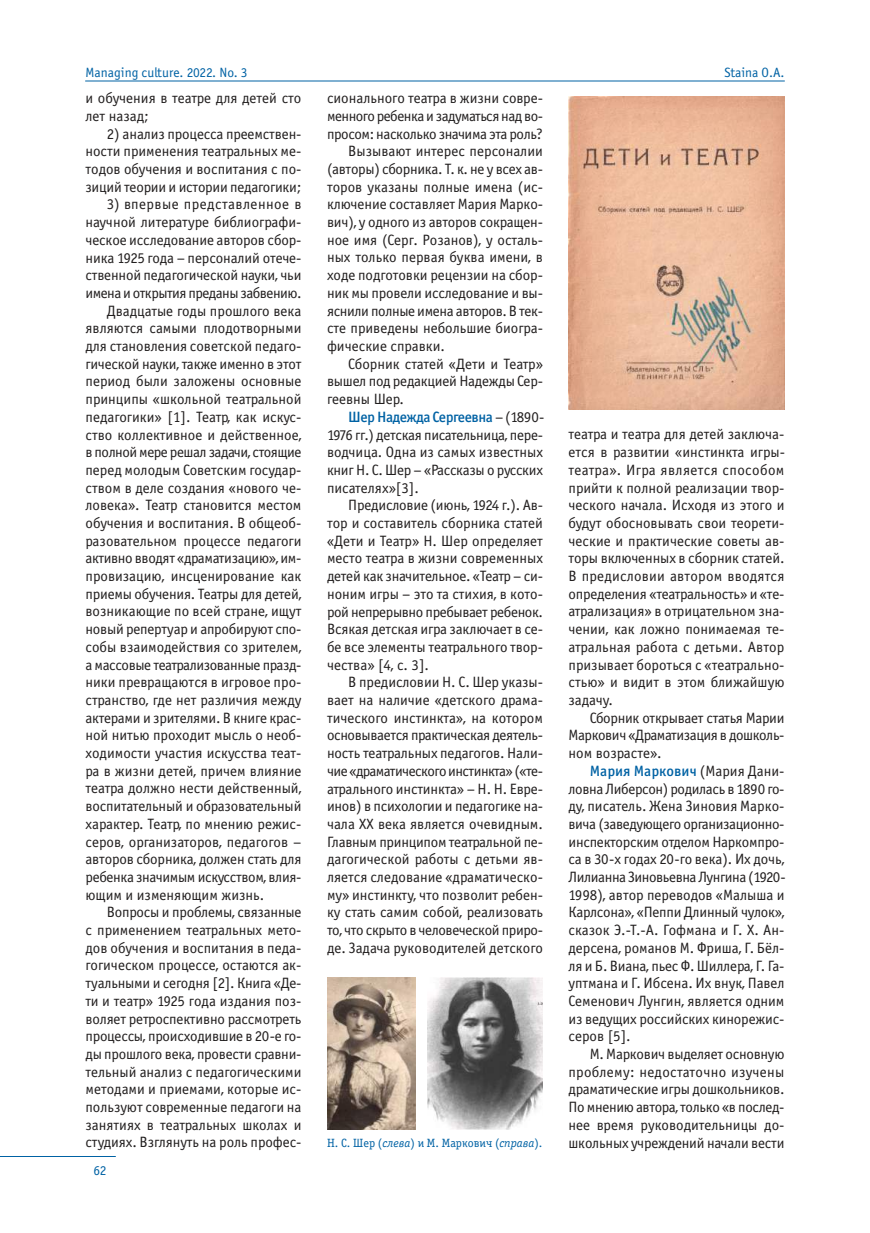
<style>
.page{position:relative;width:870px;height:1233px;background:#fff}
.page>*{position:absolute;margin:0;border:0;box-sizing:border-box;transform-origin:0 0}
.t1{font:15px/17.7px "Officina Sans Book ITC";letter-spacing:-.005em;color:#221f1f;text-align:justify}
.t2{font:15px "Officina Sans Book ITC";letter-spacing:-.025em;color:#221f1f}
.t3{font:15px "Officina Sans Book ITC";letter-spacing:-.035em;color:#221f1f}
.t4{font:15px "Officina Sans Book ITC";letter-spacing:-.03em;color:#221f1f}
.t5{font:15px "Officina Sans Medium ITC";letter-spacing:-.03em;color:#0062a4}
.t6{font:15px "Officina Sans Book ITC";letter-spacing:.03em;color:#221f1f}
.t7{font:15px "Officina Sans Medium ITC";color:#0062a4}
.t8{font:13.5px "Officina Sans Book ITC";color:#0062a4}
.t9{font:12px "Officina Serif Book ITC";color:#0062a4}
.s1{font-family:"Officina Sans Book ITC";color:#221f1f}
.s2{font-style:italic}
</style>
<div class="page">
<hr style="left:86px;top:81px;width:699px;height:1px;background:#0062a4">
<hr style="left:0;top:1156px;width:116px;height:1px;background:#0062a4">
<img style="left:569px;top:96px;width:215px;height:313px">
<img style="left:327px;top:978px;width:88px;height:152px">
<img style="left:428px;top:978px;width:115px;height:152px">
<p class="t8" style="left:86px;top:66px;width:164px">Managing culture. 2022. No. 3</p>
<p class="t1" style="left:86px;top:91px;width:217px">и обучения в театре для детей сто лет назад;</p>
<p class="t1" style="left:86px;top:126px;width:217px;text-indent:21px">2) анализ процесса преемствен&shy;ности применения театральных ме&shy;тодов обучения и воспитания с по&shy;зиций теории и истории педагогики;</p>
<p class="t6" style="left:107px;top:198px;width:196px">3) впервые представленное в</p>
<p class="t1" style="left:86px;top:214px;width:217px">научной литературе библиографи-</p>
<p class="t1" style="left:86px;top:232px;width:217px">ческое исследование авторов сбор-</p>
<p class="t1" style="left:86px;top:250px;width:217px">ника 1925 года – персоналий отече-</p>
<p class="t1" style="left:86px;top:268px;width:217px">ственной педагогической науки, чьи</p>
<p class="t3" style="left:86px;top:287px;width:217px">имена и открытия преданы забвению.</p>
<p class="t1" style="left:107px;top:303px;width:196px">Двадцатые годы прошлого века</p>
<p class="t1" style="left:86px;top:321px;width:217px">являются самыми плодотворными</p>
<p class="t1" style="left:86px;top:338px;width:217px">для становления советской педаго-</p>
<p class="t1" style="left:86px;top:356px;width:217px">гической науки, также именно в этот</p>
<p class="t1" style="left:86px;top:374px;width:217px">период были заложены основные</p>
<p class="t1" style="left:86px;top:391px;width:217px">принципы «школьной театральной</p>
<p class="t1" style="left:86px;top:409px;width:217px">педагогики» [1]. Театр, как искус-</p>
<p class="t1" style="left:86px;top:427px;width:217px">ство коллективное и действенное,</p>
<p class="t4" style="left:86px;top:446px;width:217px">в полной мере решал задачи, стоящие</p>
<p class="t1" style="left:86px;top:462px;width:217px">перед молодым Советским государ-</p>
<p class="t1" style="left:86px;top:480px;width:217px">ством в деле создания «нового че-</p>
<p class="t1" style="left:86px;top:498px;width:217px">ловека». Театр становится местом</p>
<p class="t1" style="left:86px;top:515px;width:217px">обучения и воспитания. В общеоб-</p>
<p class="t1" style="left:86px;top:533px;width:217px">разовательном процессе педагоги</p>
<p class="t2" style="left:86px;top:552px;width:217px">активно вводят «драматизацию», им-</p>
<p class="t1" style="left:86px;top:568px;width:217px">провизацию, инсценирование как</p>
<p class="t1" style="left:86px;top:586px;width:217px">приемы обучения. Театры для детей,</p>
<p class="t1" style="left:86px;top:604px;width:217px">возникающие по всей стране, ищут</p>
<p class="t1" style="left:86px;top:622px;width:217px">новый репертуар и апробируют спо-</p>
<p class="t1" style="left:86px;top:639px;width:217px">собы взаимодействия со зрителем,</p>
<p class="t2" style="left:86px;top:658px;width:217px">а массовые театрализованные празд-</p>
<p class="t1" style="left:86px;top:675px;width:217px">ники превращаются в игровое про-</p>
<p class="t1" style="left:86px;top:692px;width:217px">странство, где нет различия между</p>
<p class="t1" style="left:86px;top:710px;width:217px">актерами и зрителями. В книге крас-</p>
<p class="t1" style="left:86px;top:728px;width:217px">ной нитью проходит мысль о необ-</p>
<p class="t1" style="left:86px;top:745px;width:217px">ходимости участия искусства теат-</p>
<p class="t1" style="left:86px;top:763px;width:217px">ра в жизни детей, причем влияние</p>
<p class="t1" style="left:86px;top:781px;width:217px">театра должно нести действенный,</p>
<p class="t1" style="left:86px;top:799px;width:217px">воспитательный и образовательный</p>
<p class="t1" style="left:86px;top:816px;width:217px">характер. Театр, по мнению режис-</p>
<p class="t1" style="left:86px;top:834px;width:217px">серов, организаторов, педагогов –</p>
<p class="t1" style="left:86px;top:852px;width:217px">авторов сборника, должен стать для</p>
<p class="t2" style="left:86px;top:871px;width:217px">ребенка значимым искусством, влия-</p>
<p class="t1" style="left:86px;top:887px;width:180px">ющим и изменяющим жизнь.</p>
<p class="t1" style="left:107px;top:905px;width:196px">Вопросы и проблемы, связанные</p>
<p class="t1" style="left:86px;top:922px;width:217px">с применением театральных мето-</p>
<p class="t1" style="left:86px;top:940px;width:217px">дов обучения и воспитания в педа-</p>
<p class="t1" style="left:86px;top:958px;width:217px">гогическом процессе, остаются ак-</p>
<p class="t1" style="left:86px;top:976px;width:217px">туальными и сегодня [2]. Книга «Де-</p>
<p class="t1" style="left:86px;top:993px;width:217px">ти и театр» 1925 года издания поз-</p>
<p class="t1" style="left:86px;top:1011px;width:217px">воляет ретроспективно рассмотреть</p>
<p class="t1" style="left:86px;top:1029px;width:217px">процессы, происходившие в 20-е го-</p>
<p class="t1" style="left:86px;top:1046px;width:217px">ды прошлого века, провести сравни-</p>
<p class="t1" style="left:86px;top:1064px;width:217px">тельный анализ с педагогическими</p>
<p class="t1" style="left:86px;top:1082px;width:217px">методами и приемами, которые ис-</p>
<p class="t1" style="left:86px;top:1099px;width:217px">пользуют современные педагоги на</p>
<p class="t1" style="left:86px;top:1117px;width:217px">занятиях в театральных школах и</p>
<p class="t1" style="left:86px;top:1135px;width:217px">студиях. Взглянуть на роль профес-</p>
<p class="t8" style="left:93px;top:1165px;width:15px">62</p>
<p class="t1" style="left:327px;top:91px;width:217px">сионального театра в жизни совре-</p>
<p class="t3" style="left:327px;top:110px;width:217px">менного ребенка и задуматься над во-</p>
<p class="t2" style="left:327px;top:127px;width:217px">просом: насколько значима эта роль?</p>
<p class="t1" style="left:348px;top:144px;width:196px">Вызывают интерес персоналии</p>
<p class="t1" style="left:327px;top:161px;width:217px">(авторы) сборника. Т. к. не у всех ав-</p>
<p class="t1" style="left:327px;top:179px;width:217px">торов указаны полные имена (ис-</p>
<p class="t1" style="left:327px;top:197px;width:217px">ключение составляет Мария Марко-</p>
<p class="t1" style="left:327px;top:214px;width:217px">вич), у одного из авторов сокращен-</p>
<p class="t1" style="left:327px;top:232px;width:217px">ное имя (Серг. Розанов), у осталь-</p>
<p class="t1" style="left:327px;top:250px;width:217px">ных только первая буква имени, в</p>
<p class="t1" style="left:327px;top:268px;width:217px">ходе подготовки рецензии на сбор-</p>
<p class="t1" style="left:327px;top:285px;width:217px">ник мы провели исследование и вы-</p>
<p class="t2" style="left:327px;top:304px;width:217px">яснили полные имена авторов. В тек-</p>
<p class="t1" style="left:327px;top:321px;width:217px">сте приведены небольшие биогра-</p>
<p class="t1" style="left:327px;top:338px;width:119px">фические справки.</p>
<p class="t1" style="left:348px;top:356px;width:196px">Сборник статей «Дети и Театр»</p>
<p class="t1" style="left:327px;top:374px;width:217px">вышел под редакцией Надежды Сер-</p>
<p class="t1" style="left:327px;top:391px;width:78px">геевны Шер.</p>
<p class="t5" style="left:348px;top:411px;width:198px">Шер Надежда Сергеевна <span class="s1">– (1890-</span></p>
<p class="t1" style="left:327px;top:427px;width:217px">1976 гг.) детская писательница, пере&shy;водчица. Одна из самых известных книг Н. С. Шер – «Рассказы о русских писателях»[3].</p>
<p class="t1" style="left:327px;top:498px;width:217px;text-indent:21px">Предисловие (июнь, 1924 г.). Ав&shy;тор и составитель сборника статей «Дети и Театр» Н. Шер определяет место театра в жизни современных детей как значительное. «Театр – си&shy;ноним игры – это та стихия, в кото&shy;рой непрерывно пребывает ребенок.<br>Всякая детская игра заключает в се&shy;бе все элементы театрального твор&shy;чества» [4, с. 3].</p>
<p class="t1" style="left:327px;top:675px;width:217px;text-indent:21px">В предисловии Н. С. Шер указы&shy;вает на наличие «детского драма&shy;тического инстинкта», на котором основывается практическая деятель&shy;ность театральных педагогов. Нали&shy;чие«драматическогоинстинкта»(«те&shy;атрального инстинкта» – Н. Н. Евре&shy;инов) в психологии и педагогике на&shy;чала XX века является очевидным.<br>Главным принципом театральной пе&shy;дагогической работы с детьми яв&shy;ляется следование «драматическо&shy;му» инстинкту, что позволит ребен&shy;ку стать самим собой, реализовать то, что скрыто в человеческой приро&shy;де. Задача руководителей детского</p>
<p class="t8" style="left:725px;top:66px;width:61px">Staina O.A.</p>
<p class="t1" style="left:569px;top:427px;width:218px">театра и театра для детей заключа&shy;ется в развитии «инстинкта игры&shy;театра». Игра является способом прийти к полной реализации твор&shy;ческого начала. Исходя из этого и будут обосновывать свои теорети&shy;ческие и практические советы ав&shy;торы включенных в сборник статей.<br>В предисловии автором вводятся определения «театральность» и «те&shy;атрализация» в отрицательном зна&shy;чении, как ложно понимаемая те&shy;атральная работа с детьми. Автор призывает бороться с «театрально&shy;стью» и видит в этом ближайшую задачу.</p>
<p class="t1" style="left:569px;top:710px;width:217px;text-indent:21px">Сборник открывает статья Марии Маркович «Драматизация в дошколь&shy;ном возрасте».</p>
<p class="t7" style="left:590px;top:765px;width:196px">Мария Маркович <span class="s1">(Мария Дани-</span></p>
<p class="t1" style="left:569px;top:781px;width:219px">ловна Либерсон) родилась в 1890 го&shy;ду, писатель. Жена Зиновия Марко&shy;вича (заведующего организационно&shy;инспекторским отделом Наркомпро&shy;са в 30-х годах 20-го века). Их дочь, Лилианна Зиновьевна Лунгина (1920- 1998), автор переводов «Малыша и Карлсона», «Пеппи Длинный чулок», сказок Э.-Т.-А. Гофмана и Г. Х. Ан&shy;дерсена, романов М. Фриша, Г. Бёл&shy;ля и Б. Виана, пьес Ф. Шиллера, Г. Га&shy;уптмана и Г. Ибсена. Их внук, Павел Семенович Лунгин, является одним из ведущих российских кинорежис&shy;серов [5].</p>
<p class="t1" style="left:569px;top:1046px;width:217px;text-indent:21px">М. Маркович выделяет основную проблему: недостаточно изучены драматические игры дошкольников.<br>По мнению автора, только «в послед&shy;нее время руководительницы до-</p>
<p class="t9" style="left:327px;top:1139px;width:217px">Н. С. Шер (<span class="s2">слева</span>) и М. Маркович (<span class="s2">справа</span>).</p>
<p class="t1" style="left:569px;top:1135px;width:217px">школьных учреждений начали вести</p>
</div>
